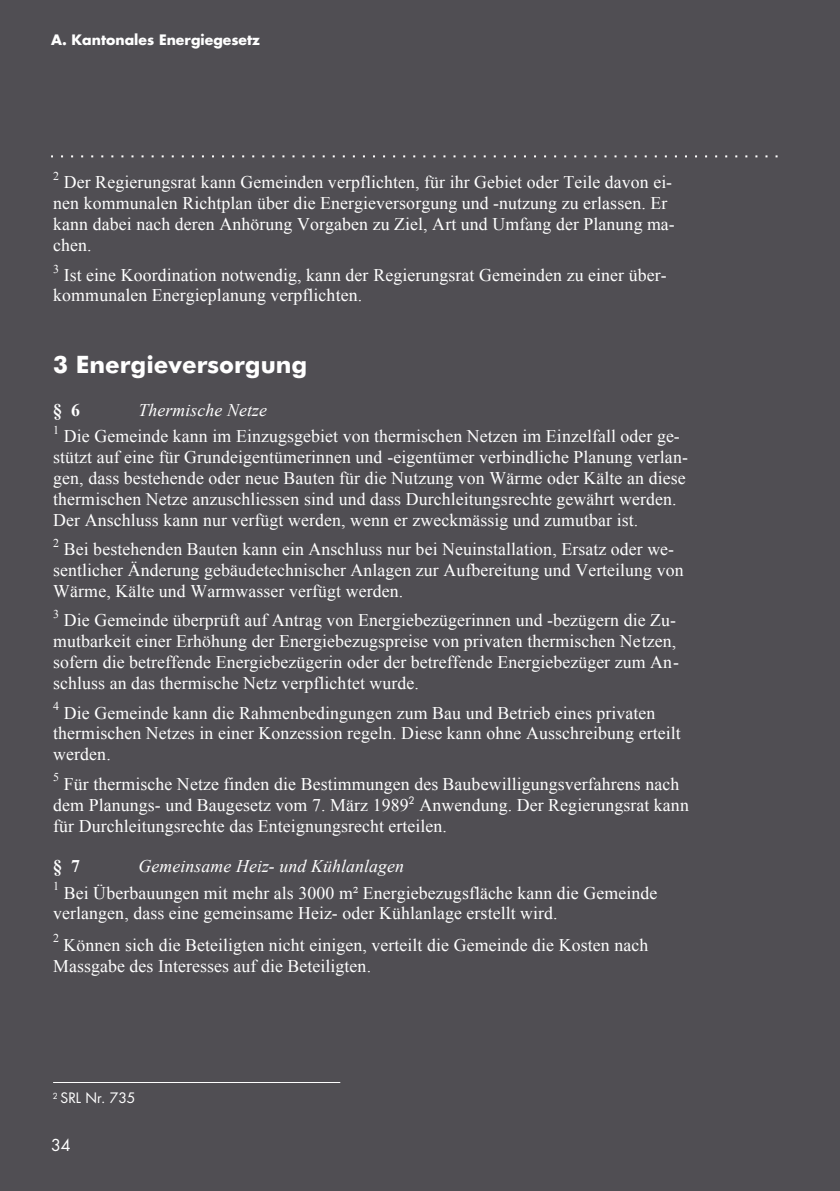
<style>
.page{position:relative;width:840px;height:1191px;background:#fff}
.page>*{position:absolute;margin:0;border:0;box-sizing:border-box;transform-origin:0 0}
.t1{font:700 24px "Futura BT";color:#fff}
.t2{font:italic 700 21.6px "Futura BT";letter-spacing:.01em;color:#fff}
.t3{font:17.8px/20.8px "Times New Roman";letter-spacing:.005em;color:#fff}
.t4{font:italic 17.8px "Times New Roman";letter-spacing:.005em;color:#fff}
.t5{font:17.8px "Arial";letter-spacing:.01em;color:#fff}
.t6{font:700 17.8px "Times New Roman";color:#fff}
.t7{font:16px "Futura";color:#fff}
.t8{font:700 14px "Futura";color:#fff}
.t9{font:14px "Futura";color:#fff}
.t10{font:12px "Times New Roman";color:#fff}
</style>
<div class="page">
<hr style="left:839px;top:0;width:1px;height:1191px;background:#504e53">
<div style="left:0;top:0;width:839px;height:1191px;background:#504e53"></div>
<svg style="left:51px;top:155px;width:726px;height:2px"></svg>
<hr style="left:53px;top:1082px;width:287px;height:1px;background:#fff">
<p class="t8" style="left:51px;top:30px;width:210px">A. Kantonales Energiegesetz</p>
<p class="t10" style="left:53px;top:30px;width:7px">3</p>
<p class="t10" style="left:53px;top:168px;width:7px">2</p>
<p class="t3" style="left:53px;top:171px;width:622px;text-indent:10px">Der Regierungsrat kann Gemeinden verpflichten, für ihr Gebiet oder Teile davon ei-- nen kommunalen Richtplan über die Energieversorgung und --nutzung zu erlassen. Er kann dabei nach deren Anhörung Vorgaben zu Ziel, Art und Umfang der Planung ma-- chen.</p>
<p class="t10" style="left:53px;top:260px;width:7px">3</p>
<p class="t3" style="left:53px;top:264px;width:614px;text-indent:11px">Ist eine Koordination notwendig, kann der Regierungsrat Gemeinden zu einer über-- kommunalen Energieplanung verpflichten.</p>
<h1 class="t1" style="left:53px;top:350px;width:255px">3 Energieversorgung</h1>
<p class="t6" style="left:53px;top:398px;width:28px">§ 6</p>
<p class="t4" style="left:138px;top:398px;width:130px">Thermische Netze</p>
<p class="t10" style="left:53px;top:422px;width:7px">1</p>
<p class="t3" style="left:53px;top:425px;width:636px;text-indent:10px">Die Gemeinde kann im Einzugsgebiet von thermischen Netzen im Einzelfall oder ge-- stützt auf eine für Grundeigentümerinnen und --eigentümer verbindliche Planung verlan-- gen, dass bestehende oder neue Bauten für die Nutzung von Wärme oder Kälte an diese thermischen Netze anzuschliessen sind und dass Durchleitungsrechte gewährt werden.<br>Der Anschluss kann nur verfügt werden, wenn er zweckmässig und zumutbar ist.</p>
<p class="t10" style="left:53px;top:534px;width:7px">2</p>
<p class="t3" style="left:53px;top:538px;width:631px;text-indent:10px">Bei bestehenden Bauten kann ein Anschluss nur bei Neuinstallation, Ersatz oder we-- sentlicher Änderung gebäudetechnischer Anlagen zur Aufbereitung und Verteilung von<br>Wärme, Kälte und Warmwasser verfügt werden.</p>
<p class="t10" style="left:53px;top:606px;width:7px">3</p>
<p class="t3" style="left:53px;top:609px;width:627px;text-indent:10px">Die Gemeinde überprüft auf Antrag von Energiebezügerinnen und --bezügern die Zu-- mutbarkeit einer Erhöhung der Energiebezugspreise von privaten thermischen Netzen, sofern die betreffende Energiebezügerin oder der betreffende Energiebezüger zum An-- schluss an das thermische Netz verpflichtet wurde.</p>
<p class="t10" style="left:53px;top:698px;width:7px">4</p>
<p class="t3" style="left:53px;top:701px;width:628px;text-indent:10px">Die Gemeinde kann die Rahmenbedingungen zum Bau und Betrieb eines privaten thermischen Netzes in einer Konzession regeln. Diese kann ohne Ausschreibung erteilt werden.</p>
<p class="t10" style="left:53px;top:769px;width:7px">5</p>
<p class="t3" style="left:53px;top:772px;width:636px;text-indent:10px">Für thermische Netze finden die Bestimmungen des Baubewilligungsverfahrens nach dem Planungs-- und Baugesetz vom 7. März 1989<sup>2</sup> Anwendung. Der Regierungsrat kann für Durchleitungsrechte das Enteignungsrecht erteilen.</p>
<p class="t6" style="left:53px;top:854px;width:28px">§ 7</p>
<p class="t4" style="left:138px;top:854px;width:267px">Gemeinsame Heiz- und Kühlanlagen</p>
<p class="t10" style="left:53px;top:878px;width:7px">1</p>
<p class="t3" style="left:53px;top:881px;width:605px;text-indent:11px">Bei Überbauungen mit mehr als 3000 m² Energiebezugsfläche kann die Gemeinde verlangen, dass eine gemeinsame Heiz-- oder Kühlanlage erstellt wird.</p>
<p class="t10" style="left:53px;top:930px;width:7px">2</p>
<p class="t3" style="left:53px;top:933px;width:596px;text-indent:10px">Können sich die Beteiligten nicht einigen, verteilt die Gemeinde die Kosten nach<br>Massgabe des Interesses auf die Beteiligten.</p>
<p class="t5" style="left:67px;top:965px;width:99px">SRL Nr. 735</p>
<p class="t2" style="left:53px;top:1076px;width:152px">4.1 Allgemein</p>
<p class="t6" style="left:53px;top:1120px;width:28px">§ 8</p>
<p class="t10" style="left:53px;top:1145px;width:7px">1</p>
<p class="t9" style="left:53px;top:1088px;width:84px"><sup>2</sup> SRL Nr. 735</p>
<p class="t7" style="left:51px;top:1134px;width:21px">34</p>
</div>
